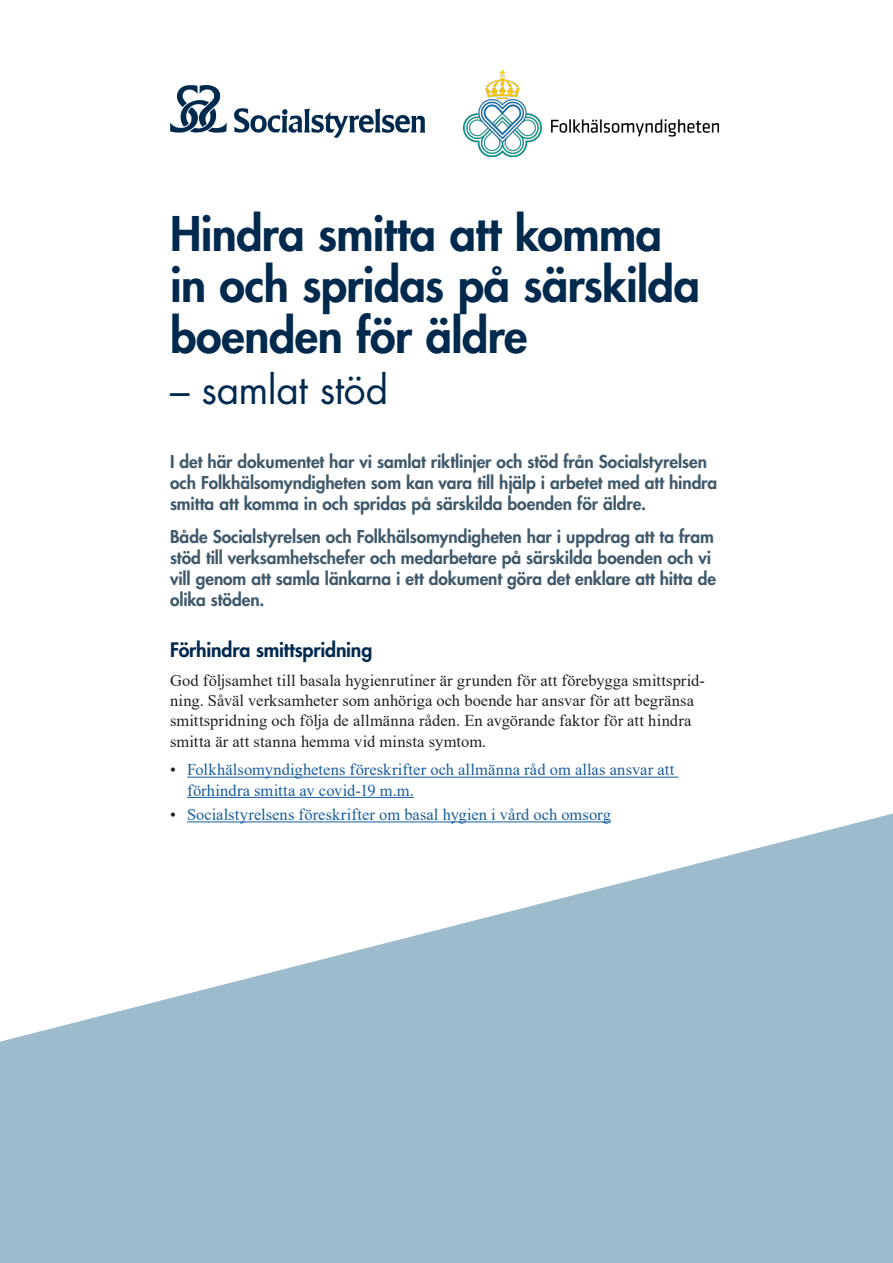
<style>
.page{position:relative;width:893px;height:1263px;background:#fff}
.page>*{position:absolute;margin:0;border:0;box-sizing:border-box;transform-origin:0 0}
.Rubrik_1{font:800 46.5px/51px "Futura Std";letter-spacing:-.01em;color:#00294e}
.Rubrik_1-2{font:39px "Futura Std";letter-spacing:-.01em;color:#00294e}
.Rubrik_2{font:800 19.5px "Futura Std";letter-spacing:-.01em;color:#00294e}
.Ingress_Heavy{font:800 17.25px/21px "Futura Std";letter-spacing:-.005em;color:#3f596b}
.Brödtext{font:16.5px/20.2px "Times New Roman";letter-spacing:.005em;color:#231f20}
.Punktlista{font:16.5px/20.2px "Times New Roman";letter-spacing:.005em;color:#175d9e}
.s1{color:#231f20}
</style>
<div class="page">
<hr style="left:187px;top:777px;width:491px;height:1px;background:#175d9e">
<hr style="left:187px;top:797px;width:227px;height:1px;background:#175d9e">
<svg style="left:0;top:813px;width:893px;height:450px;fill:#9cbcce"></svg>
<svg style="left:170px;top:85px;width:57px;height:48px"></svg>
<svg style="left:234px;top:108px;width:191px;height:30px"></svg>
<img style="left:463px;top:71px;width:256px;height:85px">
<h1 class="Rubrik_1" style="left:170px;top:208px;width:531px">Hindra smitta att komma in och spridas på särskilda boenden för äldre</h1>
<h1 class="Rubrik_1-2" style="left:170px;top:365px;width:220px">– samlat stöd</h1>
<p class="Ingress_Heavy" style="left:170px;top:451px;width:549px">I det här dokumentet har vi samlat riktlinjer och stöd från Socialstyrelsen och Folkhälsomyndigheten som kan vara till hjälp i arbetet med att hindra smitta att komma in och spridas på särskilda boenden för äldre.</p>
<p class="Ingress_Heavy" style="left:170px;top:526px;width:547px">Både Socialstyrelsen och Folkhälsomyndigheten har i uppdrag att ta fram stöd till verksamhetschefer och medarbetare på särskilda boenden och vi vill genom att samla länkarna i ett dokument göra det enklare att hitta de olika stöden.</p>
<h2 class="Rubrik_2" style="left:170px;top:637px;width:204px">Förhindra smittspridning</h2>
<p class="Brödtext" style="left:170px;top:670px;width:536px">God följsamhet till basala hygienrutiner är grunden för att förebygga smittsprid&shy;ning. Såväl verksamheter som anhöriga och boende har ansvar för att begränsa smittspridning och följa de allmänna råden. En avgörande faktor för att hindra smitta är att stanna hemma vid minsta symtom.</p>
<p class="Punktlista" style="left:187px;top:759px;width:489px;text-indent:-17px"><span class="s1">•</span> Folkhälsomyndighetens föreskrifter och allmänna råd om allas ansvar att förhindra smitta av covid-19 m.m.</p>
<p class="Punktlista" style="left:170px;top:804px;width:442px"><span class="s1">•</span> Socialstyrelsens föreskrifter om basal hygien i vård och omsorg</p>
</div>
